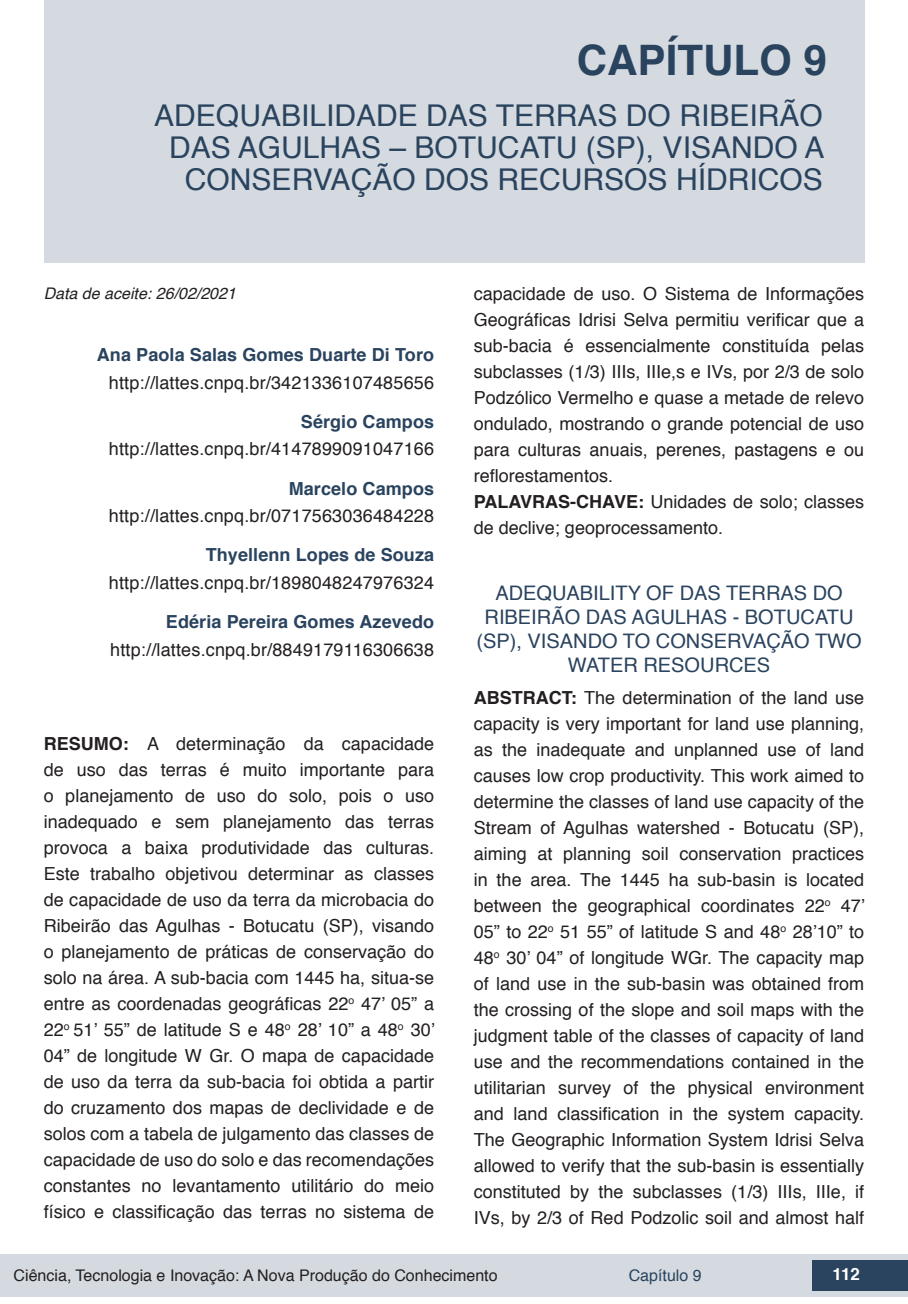
<style>
.page{position:relative;width:908px;height:1304px;background:#fff}
.page>*{position:absolute;margin:0;border:0;box-sizing:border-box;transform-origin:0 0}
.capítulos{font:700 42px "Helvetica";color:#2a435e}
.nome_artigos{font:30px/32px "Helvetica";color:#2a435e;text-align:right}
.título_Inglês{font:20px/24px "Helvetica";color:#2a435e;text-align:center}
.Resumos_e_PC_TXT{font:18px/26px "Helvetica";color:#231f20;text-align:justify}
.info_autores{font:18px "Helvetica";letter-spacing:.01em;color:#231f20}
.nome_autores{font:700 18px "Helvetica";letter-spacing:.005em;color:#2a435e}
.t1{font:700 16.8px "Helvetica";color:#fff}
.t2{font:16px "Helvetica";color:#231f20}
.t3{font:italic 16px "Helvetica";color:#231f20}
.t4{font:16px "Helvetica";color:#2a435e}
.s1{font-weight:700}
</style>
<div class="page">
<div style="left:0;top:1254px;width:906px;height:43px;background:#d4dadf"></div>
<div style="left:812px;top:1261px;width:95px;height:30px;background:#2a435e"></div>
<div style="left:44px;top:0;width:819px;height:263px;background:#d4dadf"></div>
<p class="capítulos" style="left:576px;top:26px;width:251px">CAPÍTULO 9</p>
<p class="nome_artigos" style="left:154px;top:101px;width:671px">ADEQUABILIDADE DAS TERRAS DO RIBEIRÃO<br>DAS AGULHAS – BOTUCATU (SP), VISANDO A<br>CONSERVAÇÃO DOS RECURSOS HÍDRICOS</p>
<p class="t3" style="left:44px;top:280px;width:194px">Data de aceite: 26/02/2021</p>
<p class="nome_autores" style="left:97px;top:341px;width:338px">Ana Paola Salas Gomes Duarte Di Toro</p>
<p class="info_autores" style="left:109px;top:369px;width:326px">http://lattes.cnpq.br/3421336107485656</p>
<p class="nome_autores" style="left:301px;top:407px;width:135px">Sérgio Campos</p>
<p class="info_autores" style="left:109px;top:435px;width:326px">http://lattes.cnpq.br/4147899091047166</p>
<p class="nome_autores" style="left:288px;top:474px;width:147px">Marcelo Campos</p>
<p class="info_autores" style="left:109px;top:502px;width:326px">http://lattes.cnpq.br/0717563036484228</p>
<p class="nome_autores" style="left:206px;top:541px;width:230px">Thyellenn Lopes de Souza</p>
<p class="info_autores" style="left:109px;top:569px;width:326px">http://lattes.cnpq.br/1898048247976324</p>
<p class="nome_autores" style="left:166px;top:607px;width:269px">Edéria Pereira Gomes Azevedo</p>
<p class="info_autores" style="left:110px;top:635px;width:325px">http://lattes.cnpq.br/8849179116306638</p>
<p class="Resumos_e_PC_TXT" style="left:44px;top:731px;width:392px"><span class="s1">RESUMO:</span> A determinação da capacidade de uso das terras é muito importante para o planejamento de uso do solo, pois o uso inadequado e sem planejamento das terras provoca a baixa produtividade das culturas.<br>Este trabalho objetivou determinar as classes de capacidade de uso da terra da microbacia do Ribeirão das Agulhas - Botucatu (SP), visando o planejamento de práticas de conservação do solo na área. A sub-bacia com 1445 ha, situa-se entre as coordenadas geográficas 22<sup>o</sup> 47’ 05” a 22<sup>o</sup> 51’ 55” de latitude S e 48<sup>o</sup> 28’ 10” a 48<sup>o</sup> 30’ 04” de longitude W Gr. O mapa de capacidade de uso da terra da sub-bacia foi obtida a partir do cruzamento dos mapas de declividade e de solos com a tabela de julgamento das classes de capacidade de uso do solo e das recomendações constantes no levantamento utilitário do meio físico e classificação das terras no sistema de</p>
<p class="Resumos_e_PC_TXT" style="left:473px;top:281px;width:392px">capacidade de uso. O Sistema de Informações Geográficas Idrisi Selva permitiu verificar que a sub-bacia é essencialmente constituída pelas subclasses (1/3) IIIs, IIIe,s e IVs, por 2/3 de solo Podzólico Vermelho e quase a metade de relevo ondulado, mostrando o grande potencial de uso para culturas anuais, perenes, pastagens e ou reflorestamentos.</p>
<p class="Resumos_e_PC_TXT" style="left:473px;top:489px;width:392px"><span class="s1">PALAVRAS-CHAVE:</span> Unidades de solo; classes de declive; geoprocessamento.</p>
<p class="título_Inglês" style="left:476px;top:582px;width:386px">ADEQUABILITY OF DAS TERRAS DO<br>RIBEIRÃO DAS AGULHAS - BOTUCATU (SP), VISANDO TO CONSERVAÇÃO TWO<br>WATER RESOURCES</p>
<p class="Resumos_e_PC_TXT" style="left:473px;top:685px;width:392px"><span class="s1">ABSTRACT:</span> The determination of the land use capacity is very important for land use planning, as the inadequate and unplanned use of land causes low crop productivity. This work aimed to determine the classes of land use capacity of the Stream of Agulhas watershed - Botucatu (SP), aiming at planning soil conservation practices in the area. The 1445 ha sub-basin is located between the geographical coordinates 22<sup>o</sup> 47’ 05” to 22<sup>o</sup> 51 55” of latitude S and 48<sup>o</sup> 28’10” to 48<sup>o</sup> 30’ 04” of longitude WGr. The capacity map of land use in the sub-basin was obtained from the crossing of the slope and soil maps with the judgment table of the classes of capacity of land use and the recommendations contained in the utilitarian survey of the physical environment and land classification in the system capacity.<br>The Geographic Information System Idrisi Selva allowed to verify that the sub-basin is essentially constituted by the subclasses (1/3) IIIs, IIIe, if IVs, by 2/3 of Red Podzolic soil and almost half</p>
<p class="t2" style="left:14px;top:1263px;width:485px">Ciência, Tecnologia e Inovação: A Nova Produção do Conhecimento</p>
<p class="t4" style="left:628px;top:1263px;width:74px">Capítulo 9</p>
<p class="t1" style="left:832px;top:1261px;width:29px">112</p>
</div>
